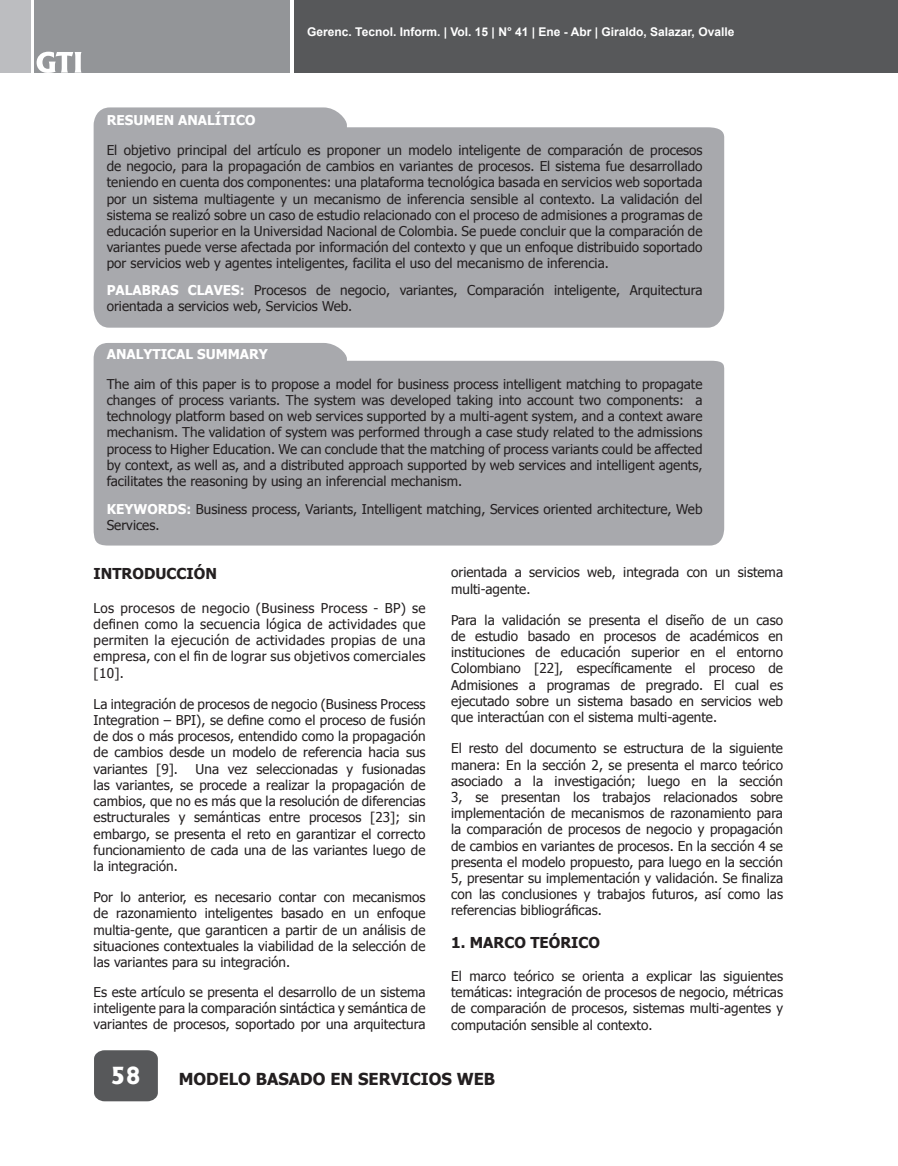
<style>
.page{position:relative;width:898px;height:1166px;background:#fff}
.page>*{position:absolute;margin:0;border:0;box-sizing:border-box;transform-origin:0 0}
.t1{font:800 22.5px "Albertus";color:#fff}
.t2{font:700 16.5px "Tahoma";color:#231f20}
.t3{font:700 15px "Tahoma";color:#231f20}
.t4{font:13.5px/16.2px "Tahoma";color:#231f20;text-align:justify}
.t5{font:700 13.5px "Tahoma";color:#fff}
.t6{font:700 12px "Arial";color:#fff}
.s1{font-weight:700;color:#fff}
</style>
<div class="page">
<div style="left:890px;top:0;width:7px;height:73px;background:#57585a"></div>
<div style="left:293px;top:0;width:596px;height:73px;background:#57585a"></div>
<div style="left:34px;top:0;width:255px;height:73px;background:#939598"></div>
<div style="left:0;top:0;width:30px;height:73px;background:#bcbdc0"></div>
<div style="left:94px;top:1050px;width:64px;height:50px;background:#57585a"></div>
<svg style="left:37px;top:52px;width:44px;height:21px"></svg>
<div style="left:94px;top:107px;width:630px;height:220px;background:#a8a9ad"></div>
<div style="left:94px;top:343px;width:630px;height:202px;background:#a8a9ad"></div>
<p class="t6" style="left:307px;top:24px;width:428px">Gerenc. Tecnol. Inform. | Vol. 15 | N° 41 | Ene - Abr | Giraldo, Salazar, Ovalle</p>
<p class="t5" style="left:107px;top:111px;width:150px">RESUMEN ANALÍTICO</p>
<p class="t4" style="left:107px;top:141px;width:597px">El objetivo principal del artículo es proponer un modelo inteligente de comparación de procesos de negocio, para la propagación de cambios en variantes de procesos. El sistema fue desarrollado teniendo en cuenta dos componentes: una plataforma tecnológica basada en servicios web soportada por un sistema multiagente y un mecanismo de inferencia sensible al contexto. La validación del sistema se realizó sobre un caso de estudio relacionado con el proceso de admisiones a programas de educación superior en la Universidad Nacional de Colombia. Se puede concluir que la comparación de variantes puede verse afectada por información del contexto y que un enfoque distribuido soportado por servicios web y agentes inteligentes, facilita el uso del mecanismo de inferencia.</p>
<p class="t4" style="left:107px;top:281px;width:597px"><span class="s1">PALABRAS CLAVES:</span> Procesos de negocio, variantes, Comparación inteligente, Arquitectura orientada a servicios web, Servicios Web.</p>
<p class="t5" style="left:107px;top:344px;width:163px">ANALYTICAL SUMMARY</p>
<p class="t4" style="left:107px;top:375px;width:597px">The aim of this paper is to propose a model for business process intelligent matching to propagate changes of process variants. The system was developed taking into account two components: a technology platform based on web services supported by a multi-agent system, and a context aware mechanism. The validation of system was performed through a case study related to the admissions process to Higher Education. We can conclude that the matching of process variants could be affected by context, as well as, and a distributed approach supported by web services and intelligent agents, facilitates the reasoning by using an inferencial mechanism.</p>
<p class="t4" style="left:107px;top:500px;width:597px"><span class="s1">KEYWORDS:</span> Business process, Variants, Intelligent matching, Services oriented architecture, Web<br>Services.</p>
<p class="t3" style="left:94px;top:562px;width:125px">INTRODUCCIóN</p>
<p class="t4" style="left:94px;top:599px;width:333px">Los procesos de negocio (Business Process - BP) se definen como la secuencia lógica de actividades que permiten la ejecución de actividades propias de una empresa, con el fin de lograr sus objetivos comerciales [10].</p>
<p class="t4" style="left:94px;top:695px;width:333px">La integración de procesos de negocio (Business Process Integration – BPI), se define como el proceso de fusión de dos o más procesos, entendido como la propagación de cambios desde un modelo de referencia hacia sus variantes [9].</p>
<p class="t4" style="left:451px;top:563px;width:333px">orientada a servicios web, integrada con un sistema multi-agente.</p>
<p class="t4" style="left:451px;top:611px;width:333px">Para la validación se presenta el diseño de un caso de estudio basado en procesos de académicos en instituciones de educación superior en el entorno Colombiano [22], específicamente el proceso de Admisiones a programas de pregrado. El cual es ejecutado sobre un sistema basado en servicios web que interactúan con el sistema multi-agente.</p>
<p class="t4" style="left:451px;top:739px;width:333px">El resto del documento se estructura de la siguiente manera: En la sección 2, se presenta el marco teórico asociado a la investigación; luego en la sección 3, se presentan los trabajos relacionados sobre implementación de mecanismos de razonamiento para la comparación de procesos de negocio y propagación de cambios en variantes de procesos. En la sección 4 se presenta el modelo propuesto, para luego en la sección 5, presentar su implementación y validación. Se finaliza con las conclusiones y trabajos futuros, así como las referencias bibliográficas.</p>
<p class="t3" style="left:451px;top:932px;width:150px">1. MARCO TEÓRICO</p>
<p class="t4" style="left:451px;top:966px;width:333px">El marco teórico se orienta a explicar las siguientes temáticas: integración de procesos de negocio, métricas de comparación de procesos, sistemas multi-agentes y computación sensible al contexto.</p>
<p class="t4" style="left:94px;top:759px;width:333px;text-indent:102px">Una vez seleccionadas y fusionadas las variantes, se procede a realizar la propagación de cambios, que no es más que la resolución de diferencias estructurales y semánticas entre procesos [23]; sin embargo, se presenta el reto en garantizar el correcto funcionamiento de cada una de las variantes luego de la integración.</p>
<p class="t4" style="left:94px;top:888px;width:333px">Por lo anterior, es necesario contar con mecanismos de razonamiento inteligentes basado en un enfoque multia-gente, que garanticen a partir de un análisis de situaciones contextuales la viabilidad de la selección de las variantes para su integración.</p>
<p class="t4" style="left:94px;top:982px;width:333px">Es este artículo se presenta el desarrollo de un sistema inteligente para la comparación sintáctica y semántica de variantes de procesos, soportado por una arquitectura</p>
<h1 class="t1" style="left:111px;top:1061px;width:31px">58</h1>
<p class="t2" style="left:179px;top:1067px;width:318px">MODELO BASADO EN SERVICIOS WEB</p>
</div>
